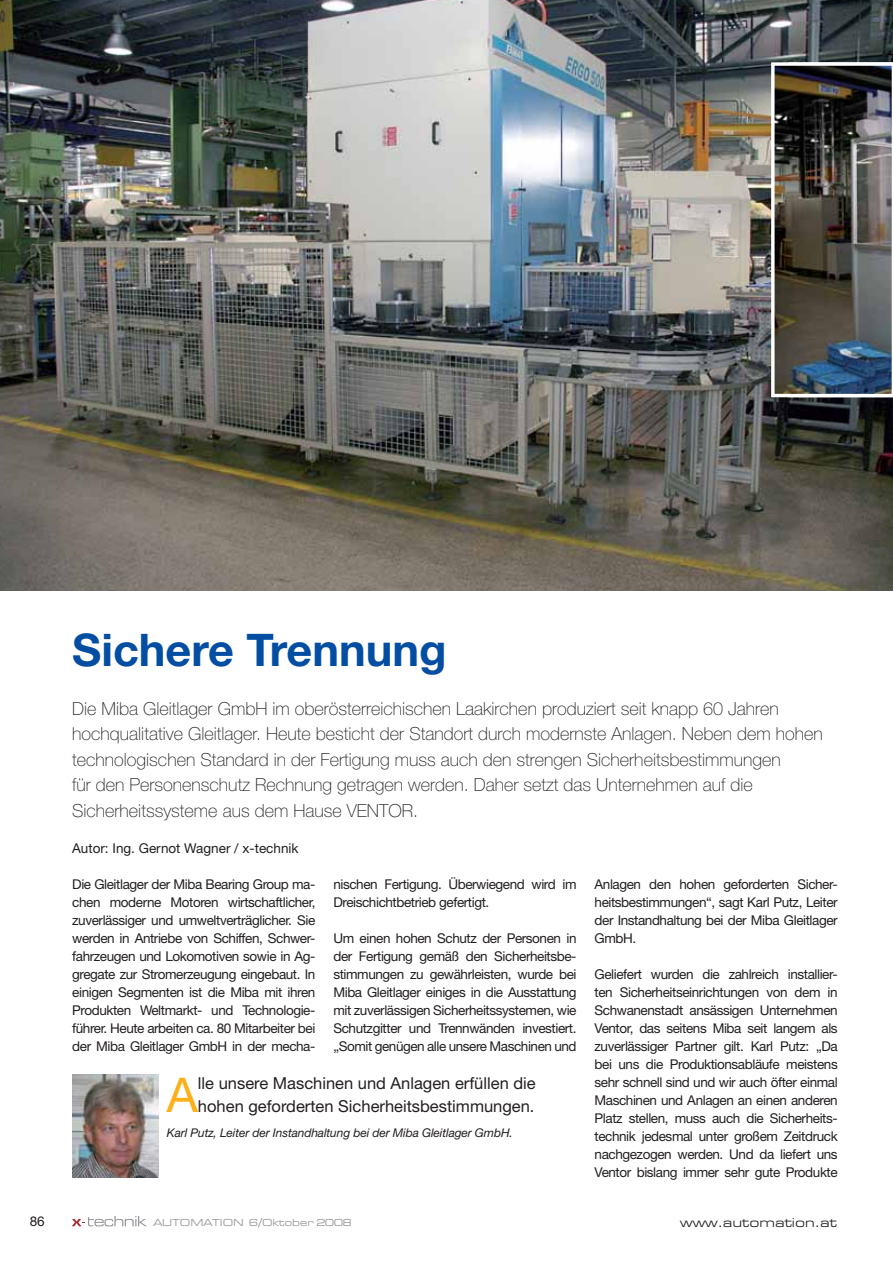
<style>
.page{position:relative;width:893px;height:1263px;background:#fff}
.page>*{position:absolute;margin:0;border:0;box-sizing:border-box;transform-origin:0 0}
.t1{font:48px "Helvetica Neue";color:#fcaf17}
.t2{font:700 45px "Helvetica Neue";color:#034ea2}
.t3{font:100 18px/25.5px "Helvetica Neue";color:#231f20}
.t4{font:16.5px/22.5px "Helvetica Neue";color:#231f20}
.t5{font:13.5px/18px "Helvetica Neue";letter-spacing:-.03em;color:#231f20;text-align:justify}
.t6{font:13.5px "Helvetica Neue";color:#231f20}
.t7{font:13.5px "Eurostile Extended Roman DTC";color:#231f20}
.t8{font:italic 12px "Helvetica Neue";letter-spacing:-.01em;color:#231f20}
.t9{font:10.5px "Eurostile Extended Roman DTC";letter-spacing:-.01em;color:#939598}
.s1{font-family:"Verdana"}
</style>
<div class="page">
<svg style="left:72px;top:1216px;width:75px;height:10px"></svg>
<img style="left:72px;top:1075px;width:86px;height:103px">
<img style="left:0;top:0;width:893px;height:590px">
<img style="left:771px;top:62px;width:122px;height:335px">
<h2 class="t2" style="left:72px;top:634px;width:376px">Sichere Trennung</h2>
<p class="t3" style="left:72px;top:697px;width:752px">Die Miba Gleitlager GmbH im oberösterreichischen Laakirchen produziert seit knapp 60 Jahren hochqualitative Gleitlager. Heute besticht der Standort durch modernste Anlagen. Neben dem hohen technologischen Standard in der Fertigung muss auch den strengen Sicherheitsbestimmungen<br>für den Personenschutz Rechnung getragen werden. Daher setzt das Unternehmen auf die Sicherheitssysteme aus dem Hause VENTOR.</p>
<p class="t6" style="left:72px;top:843px;width:228px">Autor: Ing. Gernot Wagner / x-technik</p>
<p class="t5" style="left:72px;top:876px;width:245px">Die Gleitlager der Miba Bearing Group ma&shy;chen moderne Motoren wirtschaftlicher, zuverlässiger und umweltverträglicher. Sie werden in Antriebe von Schiffen, Schwer&shy;fahrzeugen und Lokomotiven sowie in Ag&shy;gregate zur Stromerzeugung eingebaut. In einigen Segmenten ist die Miba mit ihren Produkten Weltmarkt- und Technologie&shy;führer. Heute arbeiten ca. 80 Mitarbeiter bei der Miba Gleitlager GmbH in der mecha-</p>
<p class="t5" style="left:333px;top:876px;width:245px">nischen Fertigung. Überwiegend wird im<br>Dreischichtbetrieb gefertigt.</p>
<p class="t5" style="left:333px;top:930px;width:245px">Um einen hohen Schutz der Personen in der Fertigung gemäß den Sicherheitsbe&shy;stimmungen zu gewährleisten, wurde bei Miba Gleitlager einiges in die Ausstattung mit zuverlässigen Sicherheitssystemen, wie Schutzgitter und Trennwänden investiert. „Somit genügen alle unsere Maschinen und</p>
<h1 class="t1" style="left:167px;top:1077px;width:33px">A</h1>
<p class="t4" style="left:198px;top:1074px;width:339px">lle unsere Maschinen und Anlagen erfüllen die hohen geforderten Sicherheitsbestimmungen.</p>
<p class="t8" style="left:167px;top:1129px;width:348px">Karl Putz, Leiter der Instandhaltung bei der Miba Gleitlager GmbH.</p>
<p class="t5" style="left:594px;top:876px;width:245px">Anlagen den hohen geforderten Sicher&shy;heitsbestimmungen“, sagt Karl Putz, Leiter der Instandhaltung bei der Miba Gleitlager GmbH.</p>
<p class="t5" style="left:594px;top:966px;width:245px">Geliefert wurden die zahlreich installier&shy;ten Sicherheitseinrichtungen von dem in Schwanenstadt ansässigen Unternehmen Ventor, das seitens Miba seit langem als zuverlässiger Partner gilt. Karl Putz: „Da bei uns die Produktionsabläufe meistens sehr schnell sind und wir auch öfter einmal Maschinen und Anlagen an einen anderen Platz stellen, muss auch die Sicherheits&shy;technik jedesmal unter großem Zeitdruck nachgezogen werden. Und da liefert uns Ventor bislang immer sehr gute Produkte</p>
<p class="t5" style="left:30px;top:1214px;width:17px">86</p>
<p class="t9" style="left:153px;top:1219px;width:200px">AUTOMATION 6<span class="s1">/</span>Oktober 2008</p>
<p class="t7" style="left:680px;top:1218px;width:158px">www.automation.at</p>
</div>
